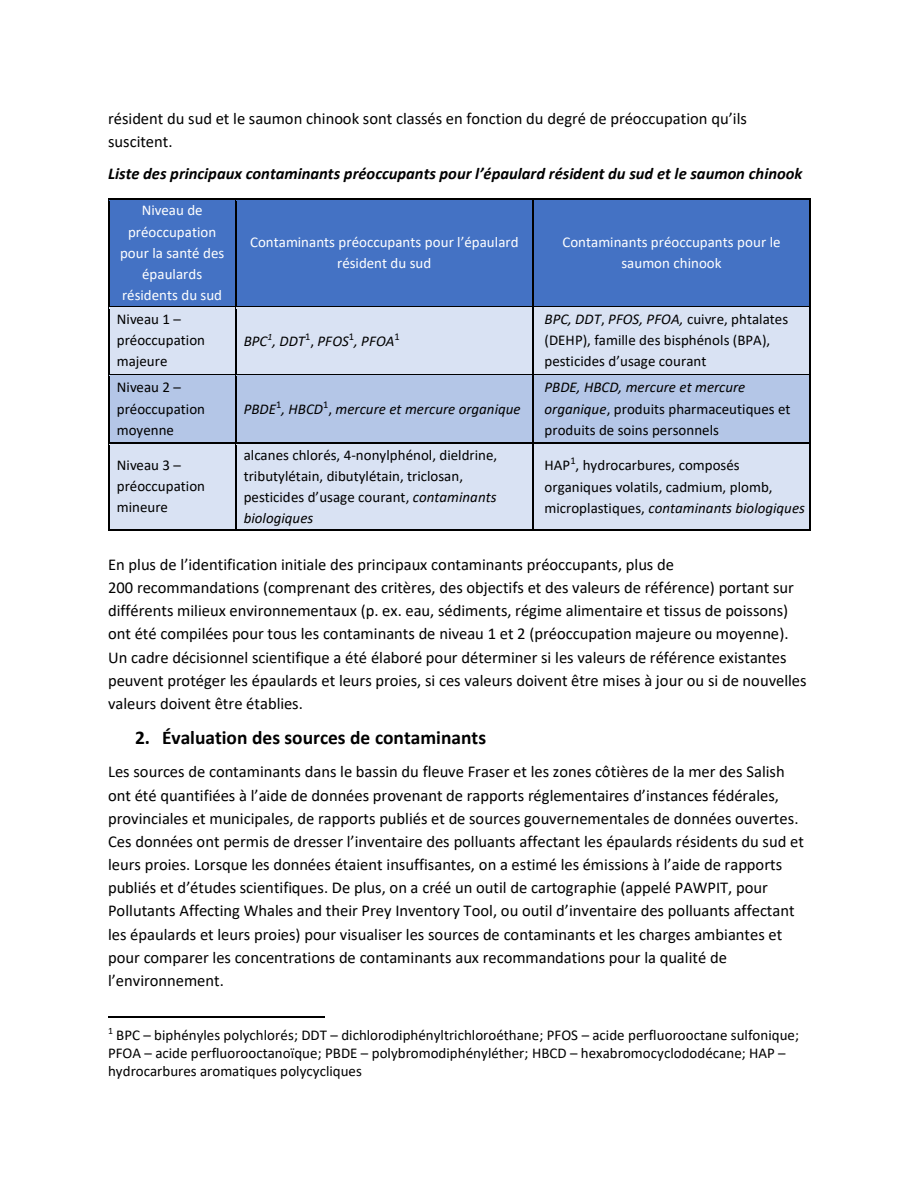
<style>
.page{position:relative;width:918px;height:1188px;background:#fff}
.page>*{position:absolute;margin:0;border:0;box-sizing:border-box;transform-origin:0 0}
.t1{font:700 19.5px "Calibri";color:#000}
.t2{font:16.5px/23.1px "Calibri";color:#000}
.t3{font:italic 700 16.5px "Calibri";color:#000}
.t4{font:15px/21px "Calibri";color:#000}
.t5{font:15px/21px "Calibri";color:#fff;text-align:center}
.t6{font:italic 15px "Calibri";letter-spacing:.005em;color:#000}
.s1{font-style:normal}
.s2{font-style:italic}
</style>
<div class="page">
<div style="left:109px;top:200px;width:126px;height:106px;background:#4472c4"></div>
<div style="left:236px;top:200px;width:297px;height:106px;background:#4472c4"></div>
<div style="left:534px;top:200px;width:275px;height:106px;background:#4472c4"></div>
<hr style="left:109px;top:199px;width:126px;height:1px;background:#000">
<hr style="left:236px;top:199px;width:297px;height:1px;background:#000">
<hr style="left:534px;top:199px;width:275px;height:1px;background:#000">
<hr style="left:108px;top:201px;width:1px;height:105px;background:#000">
<hr style="left:235px;top:201px;width:1px;height:105px;background:#000">
<hr style="left:533px;top:201px;width:1px;height:105px;background:#000">
<hr style="left:809px;top:201px;width:2px;height:105px;background:#000">
<div style="left:109px;top:308px;width:126px;height:66px;background:#d9e2f3"></div>
<div style="left:236px;top:308px;width:297px;height:66px;background:#d9e2f3"></div>
<div style="left:534px;top:308px;width:275px;height:66px;background:#d9e2f3"></div>
<hr style="left:109px;top:306px;width:126px;height:2px;background:#000">
<hr style="left:236px;top:306px;width:297px;height:2px;background:#000">
<hr style="left:534px;top:306px;width:275px;height:2px;background:#000">
<hr style="left:108px;top:309px;width:1px;height:65px;background:#000">
<hr style="left:235px;top:309px;width:1px;height:65px;background:#000">
<hr style="left:533px;top:309px;width:1px;height:65px;background:#000">
<hr style="left:809px;top:309px;width:2px;height:65px;background:#000">
<div style="left:109px;top:376px;width:126px;height:67px;background:#b4c6e7"></div>
<div style="left:236px;top:376px;width:297px;height:67px;background:#b4c6e7"></div>
<div style="left:534px;top:376px;width:275px;height:67px;background:#b4c6e7"></div>
<hr style="left:109px;top:374px;width:126px;height:1px;background:#000">
<hr style="left:109px;top:375px;width:126px;height:2px;background:#b4c6e7">
<hr style="left:236px;top:374px;width:297px;height:1px;background:#000">
<hr style="left:236px;top:375px;width:297px;height:2px;background:#b4c6e7">
<hr style="left:534px;top:374px;width:275px;height:1px;background:#000">
<hr style="left:534px;top:375px;width:275px;height:2px;background:#b4c6e7">
<hr style="left:108px;top:377px;width:1px;height:66px;background:#000">
<hr style="left:235px;top:377px;width:1px;height:66px;background:#000">
<hr style="left:533px;top:377px;width:1px;height:66px;background:#000">
<hr style="left:809px;top:377px;width:2px;height:66px;background:#000">
<div style="left:109px;top:444px;width:126px;height:85px;background:#d9e2f3"></div>
<div style="left:236px;top:444px;width:297px;height:85px;background:#d9e2f3"></div>
<div style="left:534px;top:444px;width:275px;height:85px;background:#d9e2f3"></div>
<hr style="left:109px;top:443px;width:126px;height:1px;background:#000">
<hr style="left:236px;top:443px;width:297px;height:1px;background:#000">
<hr style="left:534px;top:443px;width:275px;height:1px;background:#000">
<hr style="left:108px;top:445px;width:1px;height:85px;background:#000">
<hr style="left:109px;top:530px;width:126px;height:1px;background:#000">
<hr style="left:235px;top:445px;width:1px;height:85px;background:#000">
<hr style="left:236px;top:530px;width:297px;height:1px;background:#000">
<hr style="left:533px;top:445px;width:1px;height:85px;background:#000">
<hr style="left:534px;top:530px;width:275px;height:1px;background:#000">
<hr style="left:809px;top:445px;width:2px;height:85px;background:#000">
<hr style="left:108px;top:1017px;width:216px;height:1px;background:#000">
<p class="t2" style="left:108px;top:108px;width:640px">résident du sud et le saumon chinook sont classés en fonction du degré de préoccupation qu’ils suscitent.</p>
<p class="t3" style="left:108px;top:167px;width:696px">Liste des principaux contaminants préoccupants pour l’épaulard résident du sud et le saumon chinook</p>
<p class="t5" style="left:120px;top:201px;width:106px">Niveau de préoccupation pour la santé des épaulards résidents du sud</p>
<p class="t5" style="left:250px;top:233px;width:270px">Contaminants préoccupants pour l’épaulard résident du sud</p>
<p class="t5" style="left:562px;top:233px;width:220px">Contaminants préoccupants pour le saumon chinook</p>
<p class="t4" style="left:117px;top:310px;width:90px">Niveau 1 – préoccupation majeure</p>
<p class="t4" style="left:117px;top:378px;width:90px">Niveau 2 – préoccupation moyenne</p>
<p class="t6" style="left:244px;top:334px;width:157px">BPC<sup>1</sup>, DDT<sup>1</sup><span class="s1">,</span> PFOS<sup>1</sup>, PFOA<sup>1</sup></p>
<p class="t6" style="left:244px;top:402px;width:278px">PBDE<sup>1</sup>, HBCD<sup>1</sup><span class="s1">,</span> mercure et mercure organique</p>
<p class="t4" style="left:545px;top:310px;width:245px"><span class="s2">BPC, DDT</span>, <span class="s2">PFOS, PFOA,</span> cuivre, phtalates (DEHP), famille des bisphénols (BPA), pesticides d’usage courant</p>
<p class="t4" style="left:545px;top:378px;width:247px"><span class="s2">PBDE, HBCD, mercure et mercure organique</span>, produits pharmaceutiques et produits de soins personnels</p>
<p class="t4" style="left:117px;top:456px;width:90px">Niveau 3 – préoccupation mineure</p>
<p class="t4" style="left:244px;top:445px;width:255px">alcanes chlorés, 4-nonylphénol, dieldrine, tributylétain, dibutylétain, triclosan, pesticides d’usage courant, <span class="s2">contaminants biologiques</span></p>
<p class="t4" style="left:545px;top:456px;width:262px;line-height:21.5px">HAP<sup>1</sup>, hydrocarbures, composés organiques volatils, cadmium, plomb, microplastiques, <span class="s2">contaminants biologiques</span></p>
<p class="t2" style="left:108px;top:554px;width:700px">En plus de l’identification initiale des principaux contaminants préoccupants, plus de<br>200 recommandations (comprenant des critères, des objectifs et des valeurs de référence) portant sur différents milieux environnementaux (p. ex. eau, sédiments, régime alimentaire et tissus de poissons) ont été compilées pour tous les contaminants de niveau 1 et 2 (préoccupation majeure ou moyenne).<br>Un cadre décisionnel scientifique a été élaboré pour déterminer si les valeurs de référence existantes peuvent protéger les épaulards et leurs proies, si ces valeurs doivent être mises à jour ou si de nouvelles valeurs doivent être établies.</p>
<p class="t1" style="left:135px;top:729px;width:353px">2. Évaluation des sources de contaminants</p>
<p class="t2" style="left:108px;top:762px;width:697px">Les sources de contaminants dans le bassin du fleuve Fraser et les zones côtières de la mer des Salish ont été quantifiées à l’aide de données provenant de rapports réglementaires d’instances fédérales, provinciales et municipales, de rapports publiés et de sources gouvernementales de données ouvertes.<br>Ces données ont permis de dresser l’inventaire des polluants affectant les épaulards résidents du sud et leurs proies. Lorsque les données étaient insuffisantes, on a estimé les émissions à l’aide de rapports publiés et d’études scientifiques. De plus, on a créé un outil de cartographie (appelé PAWPIT, pour Pollutants Affecting Whales and their Prey Inventory Tool, ou outil d’inventaire des polluants affectant les épaulards et leurs proies) pour visualiser les sources de contaminants et les charges ambiantes et pour comparer les concentrations de contaminants aux recommandations pour la qualité de l’environnement.</p>
<p class="t4" style="left:108px;top:1027px;width:693px;line-height:18.3px"><sup>1</sup> BPC – biphényles polychlorés; DDT – dichlorodiphényltrichloroéthane; PFOS – acide perfluorooctane sulfonique;<br>PFOA – acide perfluorooctanoïque; PBDE – polybromodiphényléther; HBCD – hexabromocyclododécane; HAP – hydrocarbures aromatiques polycycliques</p>
</div>
